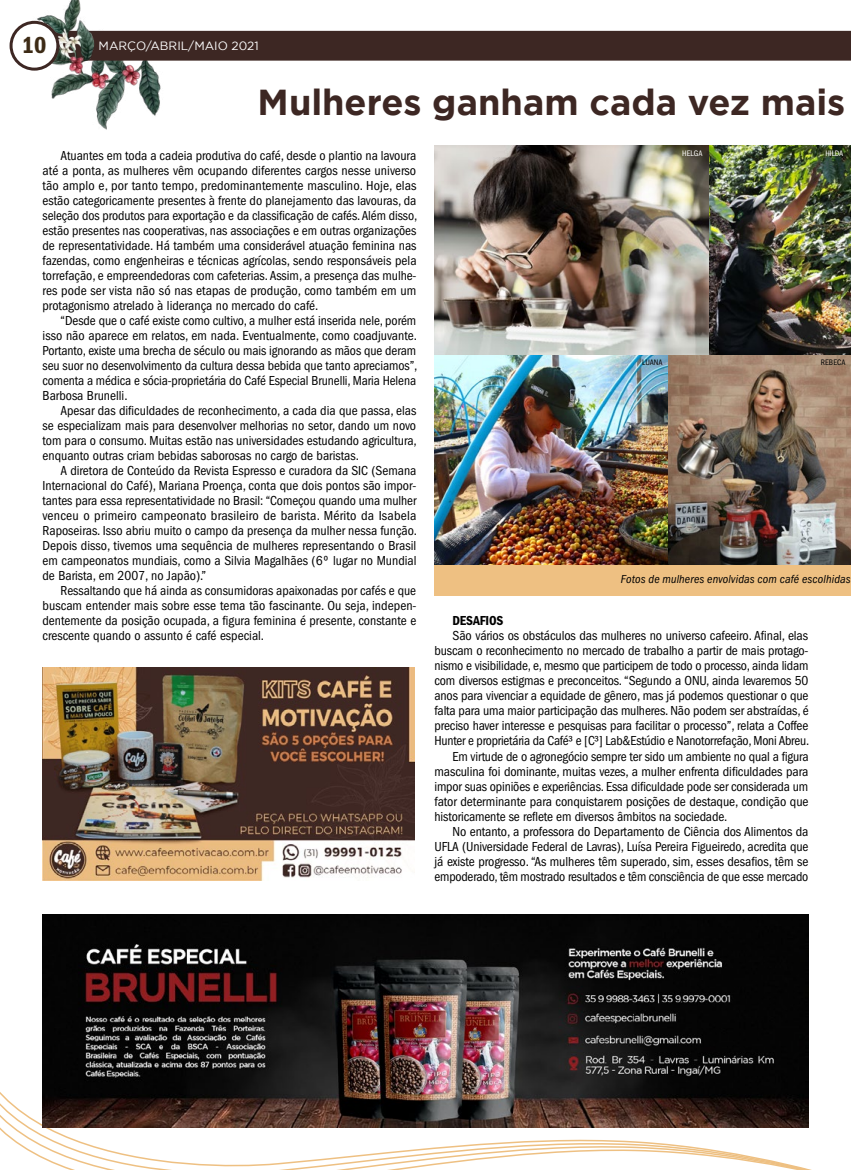
<style>
.page{position:relative;width:851px;height:1170px;background:#fff}
.page>*{position:absolute;margin:0;border:0;box-sizing:border-box;transform-origin:0 0}
.t1{font:700 36px "Gotham";color:#3d2723}
.t2{font:600 condensed 24px "Franklin Gothic";color:#3d2b16}
.t3{font:condensed 13.5px/15px "Franklin Gothic";letter-spacing:-.01em;color:#000;text-align:justify}
.t4{font:600 condensed 13.5px "Franklin Gothic";letter-spacing:-.01em;color:#000}
.t5{font:italic condensed 12px "Franklin Gothic";letter-spacing:.01em;color:#000}
.t6{font:12px "Gotham";color:#fff}
.t7{font:condensed 8.25px "Franklin Gothic";color:#000}
.t8{font:condensed 8.25px "Franklin Gothic";color:#fff}
</style>
<div class="page">
<svg style="left:0;top:952px;width:809px;height:217px"></svg>
<img style="left:434px;top:145px;width:275px;height:210px">
<img style="left:709px;top:145px;width:141px;height:210px">
<img style="left:434px;top:355px;width:234px;height:210px">
<img style="left:668px;top:355px;width:182px;height:210px">
<img style="left:20px;top:30px;width:149px;height:100px">
<div style="left:94px;top:31px;width:756px;height:30px;background:#3d2723"></div>
<img style="left:43px;top:914px;width:765px;height:213px">
<img style="left:43px;top:667px;width:372px;height:213px">
<img style="left:20px;top:0;width:74px;height:61px">
<div style="left:11px;top:22px;width:47px;height:47px;background:#fff;border-radius:50%"></div>
<div style="left:10px;top:21px;width:49px;height:50px;border:3px solid #3d2723;border-radius:50%"></div>
<div style="left:434px;top:565px;width:416px;height:30px;background:#eec082"></div>
<h2 class="t2" style="left:22px;top:31px;width:26px">10</h2>
<p class="t6" style="left:99px;top:39px;width:161px">MARÇO/ABRIL/MAIO 2021</p>
<h1 class="t1" style="left:257px;top:81px;width:589px">Mulheres ganham cada vez mais</h1>
<p class="t3" style="left:43px;top:148px;width:376px;text-indent:18px">Atuantes em toda a cadeia produtiva do café, desde o plantio na lavoura até a ponta, as mulheres vêm ocupando diferentes cargos nesse universo tão amplo e, por tanto tempo, predominantemente masculino. Hoje, elas estão categoricamente presentes à frente do planejamento das lavouras, da seleção dos produtos para exportação e da classificação de cafés. Além disso, estão presentes nas cooperativas, nas associações e em outras organizações de representatividade. Há também uma considerável atuação feminina nas fazendas, como engenheiras e técnicas agrícolas, sendo responsáveis pela torrefação, e empreendedoras com cafeterias. Assim, a presença das mulhe&shy;res pode ser vista não só nas etapas de produção, como também em um protagonismo atrelado à liderança no mercado do café.</p>
<p class="t3" style="left:43px;top:313px;width:376px;text-indent:18px">“Desde que o café existe como cultivo, a mulher está inserida nele, porém isso não aparece em relatos, em nada. Eventualmente, como coadjuvante.<br>Portanto, existe uma brecha de século ou mais ignorando as mãos que deram seu suor no desenvolvimento da cultura dessa bebida que tanto apreciamos”, comenta a médica e sócia-proprietária do Café Especial Brunelli, Maria Helena Barbosa Brunelli.</p>
<p class="t3" style="left:43px;top:403px;width:376px;text-indent:18px">Apesar das dificuldades de reconhecimento, a cada dia que passa, elas se especializam mais para desenvolver melhorias no setor, dando um novo tom para o consumo. Muitas estão nas universidades estudando agricultura, enquanto outras criam bebidas saborosas no cargo de baristas.</p>
<p class="t3" style="left:43px;top:463px;width:376px;text-indent:18px">A diretora de Conteúdo da Revista Espresso e curadora da SIC (Semana Internacional do Café), Mariana Proença, conta que dois pontos são impor&shy;tantes para essa representatividade no Brasil: “Começou quando uma mulher venceu o primeiro campeonato brasileiro de barista. Mérito da Isabela Raposeiras. Isso abriu muito o campo da presença da mulher nessa função.<br>Depois disso, tivemos uma sequência de mulheres representando o Brasil em campeonatos mundiais, como a Silvia Magalhães (6º lugar no Mundial de Barista, em 2007, no Japão).”</p>
<p class="t3" style="left:43px;top:583px;width:375px;text-indent:18px">Ressaltando que há ainda as consumidoras apaixonadas por cafés e que buscam entender mais sobre esse tema tão fascinante. Ou seja, indepen&shy;dentemente da posição ocupada, a figura feminina é presente, constante e crescente quando o assunto é café especial.</p>
<p class="t8" style="left:682px;top:148px;width:22px">HELGA</p>
<p class="t8" style="left:825px;top:148px;width:19px">HILDA</p>
<p class="t7" style="left:642px;top:357px;width:22px">LUANA</p>
<p class="t7" style="left:820px;top:357px;width:26px">REBECA</p>
<p class="t5" style="left:620px;top:572px;width:231px">Fotos de mulheres envolvidas com café escolhidas</p>
<p class="t4" style="left:452px;top:613px;width:53px">DESAFIOS</p>
<p class="t3" style="left:452px;top:628px;width:357px">São vários os obstáculos das mulheres no universo cafeeiro. Afinal, elas</p>
<p class="t3" style="left:434px;top:643px;width:375px">buscam o reconhecimento no mercado de trabalho a partir de mais protago-</p>
<p class="t3" style="left:434px;top:658px;width:375px">nismo e visibilidade, e, mesmo que participem de todo o processo, ainda lidam</p>
<p class="t3" style="left:434px;top:673px;width:375px">com diversos estigmas e preconceitos. “Segundo a ONU, ainda levaremos 50</p>
<p class="t3" style="left:434px;top:688px;width:375px">anos para vivenciar a equidade de gênero, mas já podemos questionar o que</p>
<p class="t3" style="left:434px;top:703px;width:375px">falta para uma maior participação das mulheres. Não podem ser abstraídas, é</p>
<p class="t3" style="left:434px;top:718px;width:375px">preciso haver interesse e pesquisas para facilitar o processo”, relata a Coffee</p>
<p class="t3" style="left:434px;top:733px;width:376px">Hunter e proprietária da Café³ e [C³] Lab&amp;Estúdio e Nanotorrefação, Moni Abreu.</p>
<p class="t3" style="left:452px;top:748px;width:357px">Em virtude de o agronegócio sempre ter sido um ambiente no qual a figura</p>
<p class="t3" style="left:434px;top:763px;width:375px">masculina foi dominante, muitas vezes, a mulher enfrenta dificuldades para</p>
<p class="t3" style="left:434px;top:778px;width:375px">impor suas opiniões e experiências. Essa dificuldade pode ser considerada um</p>
<p class="t3" style="left:434px;top:793px;width:375px">fator determinante para conquistarem posições de destaque, condição que</p>
<p class="t3" style="left:434px;top:808px;width:294px">historicamente se reflete em diversos âmbitos na sociedade.</p>
<p class="t3" style="left:452px;top:823px;width:357px">No entanto, a professora do Departamento de Ciência dos Alimentos da</p>
<p class="t3" style="left:434px;top:838px;width:375px">UFLA (Universidade Federal de Lavras), Luísa Pereira Figueiredo, acredita que</p>
<p class="t3" style="left:434px;top:853px;width:375px">já existe progresso. “As mulheres têm superado, sim, esses desafios, têm se</p>
<p class="t3" style="left:434px;top:868px;width:375px">empoderado, têm mostrado resultados e têm consciência de que esse mercado</p>
</div>
